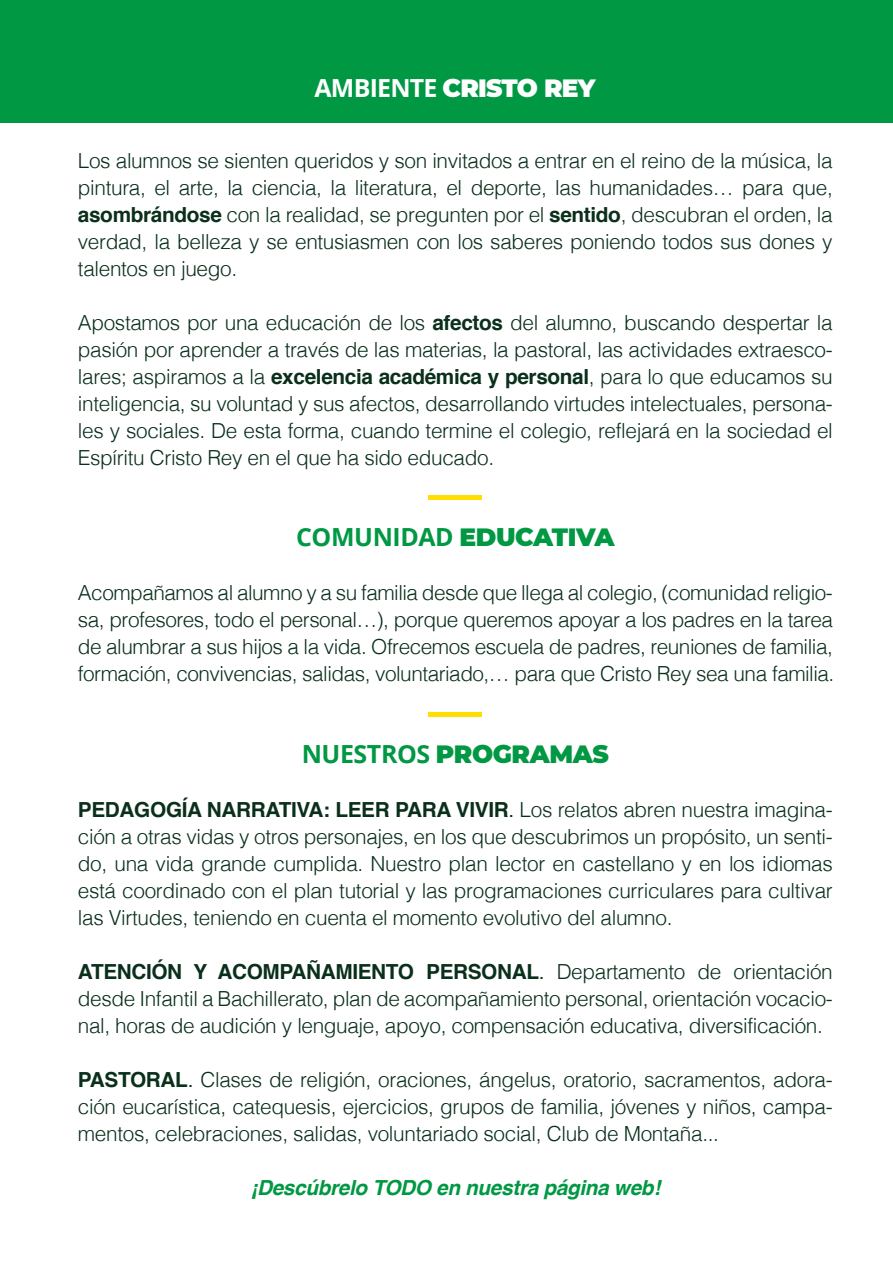
<style>
.page{position:relative;width:893px;height:1263px;background:#fff}
.page>*{position:absolute;margin:0;border:0;box-sizing:border-box;transform-origin:0 0}
.t1{font:700 24.9px "Open Sans";letter-spacing:-.015em;color:#009843}
.t2{font:900 24.9px "Montserrat";letter-spacing:-.03em;color:#fff}
.t3{font:900 24.9px "Montserrat";letter-spacing:-.015em;color:#009843}
.t4{font:300 20.85px/27px "Helvetica";letter-spacing:-.015em;color:#0a2f1b;text-align:justify}
.t5{font:italic 700 20.85px "Helvetica";letter-spacing:-.015em;color:#009843}
.s1{font-family:"Open Sans";font-weight:700}
.s2{font-weight:700}
.s3{font-family:"Montserrat";font-weight:900}
.s4{font-weight:400}
</style>
<div class="page">
<div style="left:0;top:0;width:893px;height:123px;background:#009843"></div>
<hr style="left:429px;top:496px;width:53px;height:4px;background:#ffde00">
<hr style="left:429px;top:712px;width:53px;height:4px;background:#ffde00">
<p class="t2" style="left:314px;top:70px;width:283px"><span class="s1">AMBIENTE</span> CRISTO REY</p>
<p class="t4" style="left:78px;top:146px;width:756px">Los alumnos se sienten queridos y son invitados a entrar en el reino de la música, la pintura, el arte, la ciencia, la literatura, el deporte, las humanidades… para que, <span class="s2">asombrándose</span> con la realidad, se pregunten por el <span class="s2">sentido</span>, descubran el orden, la verdad, la belleza y se entusiasmen con los saberes poniendo todos sus dones y talentos en juego.</p>
<p class="t4" style="left:78px;top:308px;width:756px">Apostamos por una educación de los <span class="s2">afectos</span> del alumno, buscando despertar la pasión por aprender a través de las materias, la pastoral, las actividades extraesco&shy;lares; aspiramos a la <span class="s2">excelencia académica y personal</span>, para lo que educamos su inteligencia, su voluntad y sus afectos, desarrollando virtudes intelectuales, persona&shy;les y sociales. De esta forma, cuando termine el colegio, reflejará en la sociedad el Espíritu Cristo Rey en el que ha sido educado.</p>
<p class="t1" style="left:296px;top:520px;width:320px">COMUNIDAD <span class="s3">EDUCATIVA</span></p>
<p class="t4" style="left:78px;top:578px;width:758px">Acompañamos al alumno y a su familia desde que llega al colegio, (comunidad religio&shy;sa, profesores, todo el personal…), porque queremos apoyar a los padres en la tarea de alumbrar a sus hijos a la vida. Ofrecemos escuela de padres, reuniones de familia, formación, convivencias, salidas, voluntariado,… para que Cristo Rey sea una familia.</p>
<p class="t3" style="left:302px;top:735px;width:309px"><span class="s1">NUESTROS</span> PROGRAMAS</p>
<p class="t4" style="left:78px;top:794px;width:756px"><span class="s2">PEDAGOGÍA NARRATIVA: LEER PARA VIVIR</span><span class="s4">.</span> Los relatos abren nuestra imagina&shy;ción a otras vidas y otros personajes, en los que descubrimos un propósito, un senti&shy;do, una vida grande cumplida. Nuestro plan lector en castellano y en los idiomas está coordinado con el plan tutorial y las programaciones curriculares para cultivar las Virtudes, teniendo en cuenta el momento evolutivo del alumno.</p>
<p class="t4" style="left:78px;top:956px;width:756px"><span class="s2">ATENCIÓN Y ACOMPAÑAMIENTO PERSONAL</span><span class="s4">.</span> Departamento de orientación desde Infantil a Bachillerato, plan de acompañamiento personal, orientación vocacio&shy;nal, horas de audición y lenguaje, apoyo, compensación educativa, diversificación.</p>
<p class="t4" style="left:78px;top:1064px;width:756px"><span class="s2">PASTORAL</span><span class="s4">.</span> Clases de religión, oraciones, ángelus, oratorio, sacramentos, adora&shy;ción eucarística, catequesis, ejercicios, grupos de familia, jóvenes y niños, campa&shy;mentos, celebraciones, salidas, voluntariado social, Club de Montaña...</p>
<p class="t5" style="left:250px;top:1170px;width:411px">¡Descúbrelo TODO en nuestra página web!</p>
</div>
